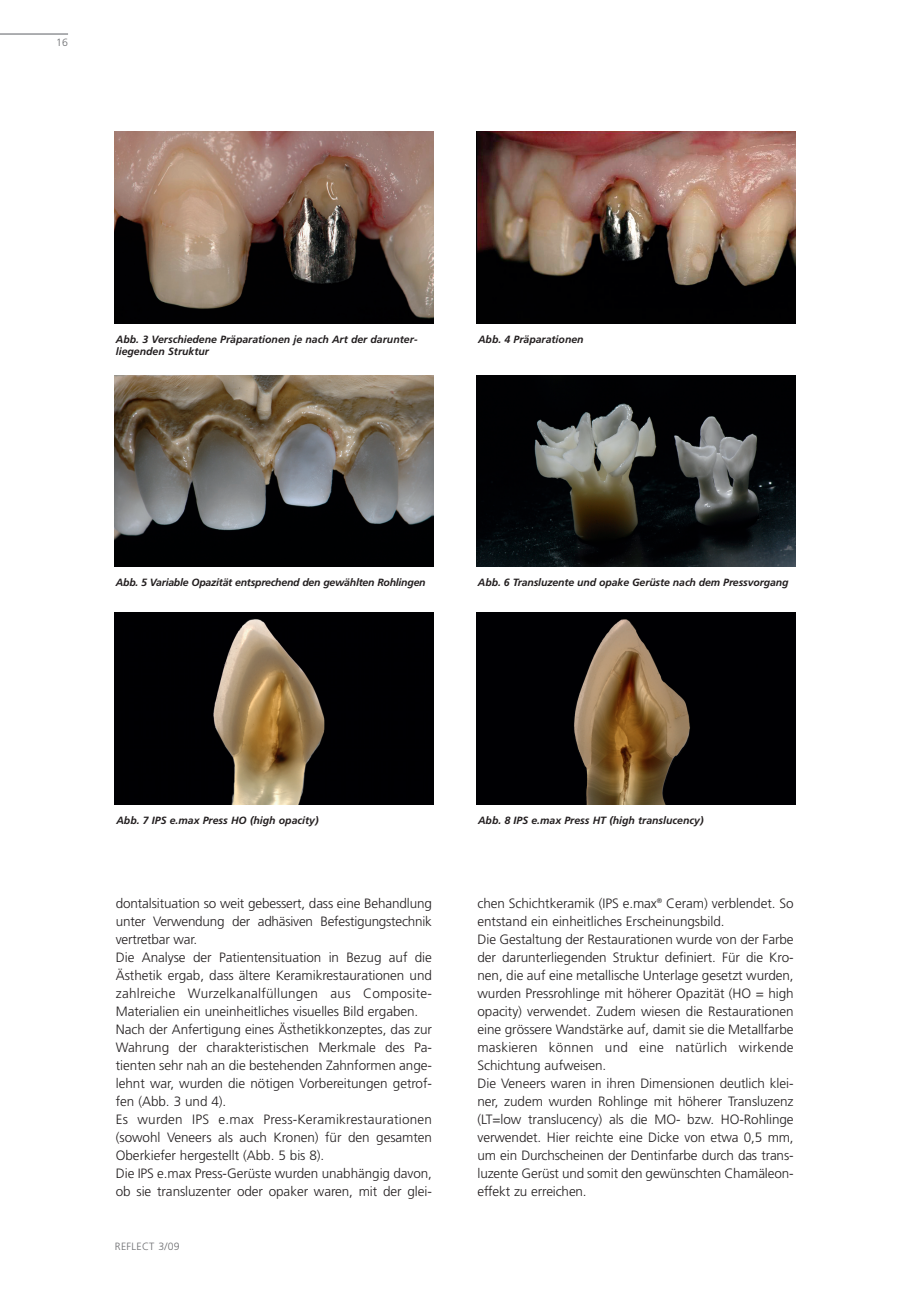
<style>
.page{position:relative;width:919px;height:1289px;background:#fff}
.page>*{position:absolute;margin:0;border:0;box-sizing:border-box;transform-origin:0 0}
.t1{font:300 13.5px/18px "Frutiger";letter-spacing:-.005em;color:#231f20}
.t2{font:italic 700 10.5px/12px "Frutiger";color:#231f20}
.t3{font:italic 700 10.5px "Frutiger";letter-spacing:-.02em;color:#231f20}
.t4{font:300 10.5px "Frutiger";letter-spacing:.03em;color:#6c6d70}
</style>
<div class="page">
<hr style="left:0;top:33px;width:68px;height:2px;background:#939598">
<img style="left:114px;top:132px;width:319px;height:191px">
<img style="left:476px;top:375px;width:319px;height:191px">
<img style="left:114px;top:375px;width:319px;height:191px">
<img style="left:115px;top:612px;width:319px;height:192px">
<img style="left:476px;top:612px;width:319px;height:192px">
<img style="left:476px;top:132px;width:319px;height:191px">
<p class="t4" style="left:56px;top:38px;width:13px">16</p>
<p class="t2" style="left:116px;top:334px;width:303px">Abb. 3 Verschiedene Präparationen je nach Art der darunter - liegenden Struktur</p>
<p class="t2" style="left:478px;top:334px;width:107px">Abb. 4 Präparationen</p>
<p class="t3" style="left:116px;top:578px;width:311px">Abb. 5 Variable Opazität entsprechend den gewählten Rohlingen</p>
<p class="t2" style="left:478px;top:577px;width:312px">Abb. 6 Transluzente und opake Gerüste nach dem Pressvorgang</p>
<p class="t2" style="left:116px;top:815px;width:204px">Abb. 7 IPS e.max Press HO (high opacity)</p>
<p class="t2" style="left:478px;top:815px;width:227px">Abb. 8 IPS e.max Press HT (high translucency)</p>
<p class="t1" style="left:116px;top:895px;width:317px">dontal situation so weit gebessert, dass eine Behandlung unter Verwendung der adhäsiven Befestigungstechnik vertretbar war.<br>Die Analyse der Patientensituation in Bezug auf die Ästhetik ergab, dass ältere Keramikrestaurationen und zahlreiche Wurzelkanalfüllungen aus Composite-Materialien ein uneinheitliches visuelles Bild ergaben.<br>Nach der Anfertigung eines Ästhetikkonzeptes, das zur Wahrung der charakteristischen Merkmale des Pa - tienten sehr nah an die bestehenden Zahnformen ange&shy;lehnt war, wurden die nötigen Vorbereitungen getrof&shy;fen (Abb. 3 und 4).<br>Es wurden IPS e.max Press-Keramikrestaurationen (sowohl Veneers als auch Kronen) für den gesamten Oberkiefer hergestellt (Abb. 5 bis 8).<br>Die IPS e.max Press-Gerüste wurden unabhängig davon, ob sie transluzenter oder opaker waren, mit der glei-</p>
<p class="t1" style="left:477px;top:895px;width:317px">chen Schichtkeramik (IPS e.max<sup>®</sup> Ceram) verblendet. So entstand ein einheitliches Erscheinungsbild.<br>Die Gestaltung der Restaurationen wurde von der Farbe der darunterliegenden Struktur definiert. Für die Kro - nen, die auf eine metallische Unterlage gesetzt wurden, wurden Pressrohlinge mit höherer Opazität (HO = high opacity) verwendet. Zudem wiesen die Restaurationen eine grössere Wandstärke auf, damit sie die Metallfarbe maskieren können und eine natürlich wirkende Schichtung aufweisen.<br>Die Veneers waren in ihren Dimensionen deutlich klei&shy;ner, zudem wurden Rohlinge mit höherer Transluzenz (LT=low translucency) als die MO- bzw. HO-Rohlinge verwendet. Hier reichte eine Dicke von etwa 0,5 mm, um ein Durchscheinen der Dentinfarbe durch das trans&shy;luzente Gerüst und somit den gewünschten Chamäleon - effekt zu erreichen.</p>
<p class="t4" style="left:115px;top:1242px;width:66px">REFLECT 3/09</p>
</div>
